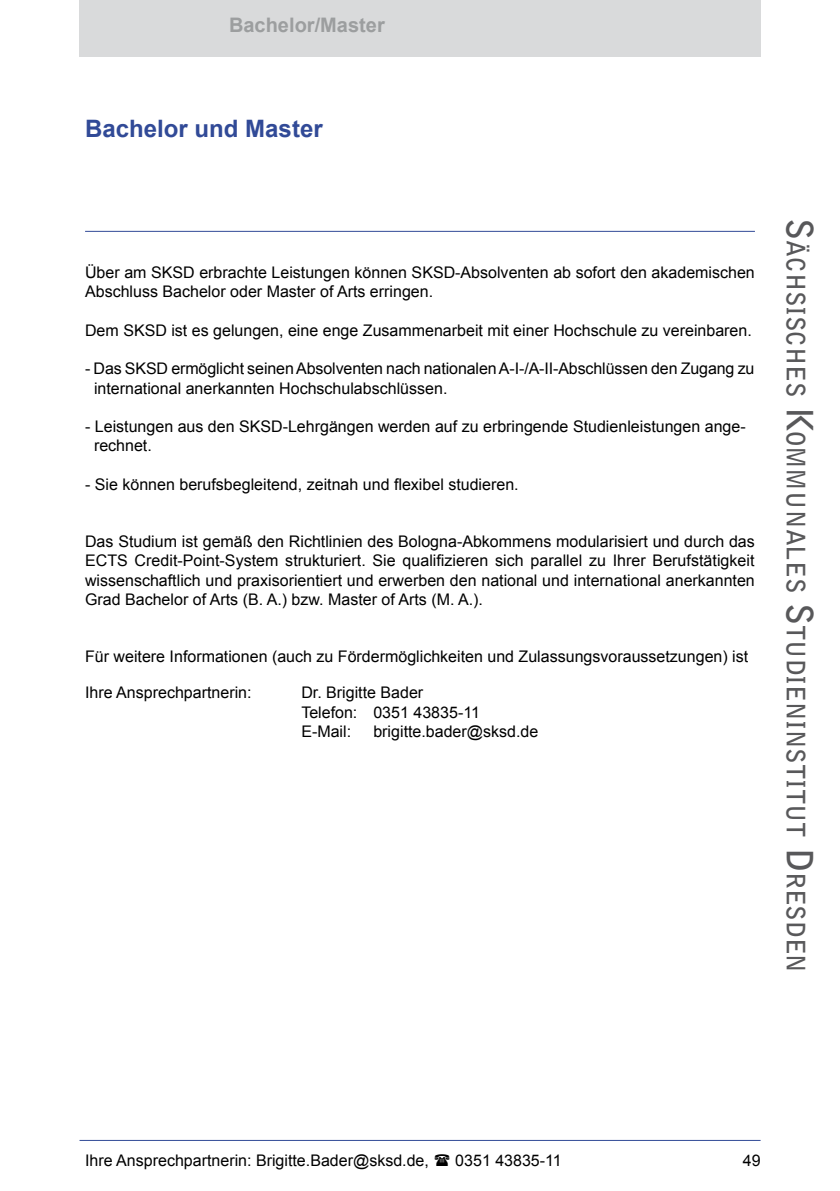
<style>
.page{position:relative;width:840px;height:1191px;background:#fff}
.page>*{position:absolute;margin:0;border:0;box-sizing:border-box;transform-origin:0 0}
.t1{font:700 25.2px "Bell Gothic Std";color:#58585a}
.t2{font:700 24px "Arial";color:#314a97}
.t3{font:700 20px "Arial";color:#9c9e9f}
.t4{font:16px/19.2px "Arial";color:#000}
.s1{font-size:36px}
</style>
<div class="page">
<hr style="left:79px;top:1140px;width:681px;height:1px;background:#314a97">
<div style="left:79px;top:0;width:681px;height:57px;background:#d9dadb"></div>
<hr style="left:85px;top:231px;width:669px;height:1px;background:#314a97">
<p class="t3" style="left:229px;top:11px;width:157px">Bachelor/Master</p>
<h2 class="t2" style="left:85px;top:112px;width:239px">Bachelor und Master</h2>
<p class="t4" style="left:85px;top:263px;width:671px">Über am SKSD erbrachte Leistungen können SKSD-Absolventen ab sofort den akademischen<br>Abschluss Bachelor oder Master of Arts erringen.</p>
<p class="t4" style="left:85px;top:321px;width:668px">Dem SKSD ist es gelungen, eine enge Zusammenarbeit mit einer Hochschule zu vereinbaren.</p>
<p class="t4" style="left:94px;top:359px;width:661px;text-indent:-9px">- Das SKSD ermöglicht seinen Absolventen nach nationalen A-I-/A-II-Abschlüssen den Zugang zu international anerkannten Hochschulabschlüssen.</p>
<p class="t4" style="left:94px;top:417px;width:653px;text-indent:-9px">- Leistungen aus den SKSD-Lehrgängen werden auf zu erbringende Studienleistungen ange&shy;rechnet.</p>
<p class="t4" style="left:85px;top:474px;width:435px">- Sie können berufsbegleitend, zeitnah und flexibel studieren.</p>
<p class="t4" style="left:85px;top:532px;width:671px;text-align:justify">Das Studium ist gemäß den Richtlinien des Bologna-Abkommens modularisiert und durch das ECTS Credit-Point-System strukturiert. Sie qualifizieren sich parallel zu Ihrer Berufstätigkeit wissenschaftlich und praxisorientiert und erwerben den national und international anerkannten Grad Bachelor of Arts (B. A.) bzw. Master of Arts (M. A.).</p>
<p class="t4" style="left:85px;top:647px;width:664px">Für weitere Informationen (auch zu Fördermöglichkeiten und Zulassungsvoraussetzungen) ist</p>
<p class="t4" style="left:85px;top:683px;width:168px">Ihre Ansprechpartnerin:</p>
<p class="t4" style="left:301px;top:683px;width:180px">Dr. Brigitte Bader<br>Telefon: 0351 43835-11<br>E-Mail:</p>
<p class="t4" style="left:373px;top:722px;width:166px">brigitte.bader@sksd.de</p>
<h1 class="t1" style="left:810px;top:218px;width:755px;rotate:90deg"><span class="s1">S</span>ächsisches <span class="s1">K</span>ommunales <span class="s1">S</span>tudieninstitut <span class="s1">D</span> resden</h1>
<p class="t4" style="left:85px;top:1151px;width:345px">Ihre Ansprechpartnerin: Brigitte.Bader@sksd.de,</p>
<p class="t4" style="left:455px;top:1151px;width:108px">0351 43835-11</p>
<p class="t4" style="left:742px;top:1150px;width:19px">49</p>
</div>
